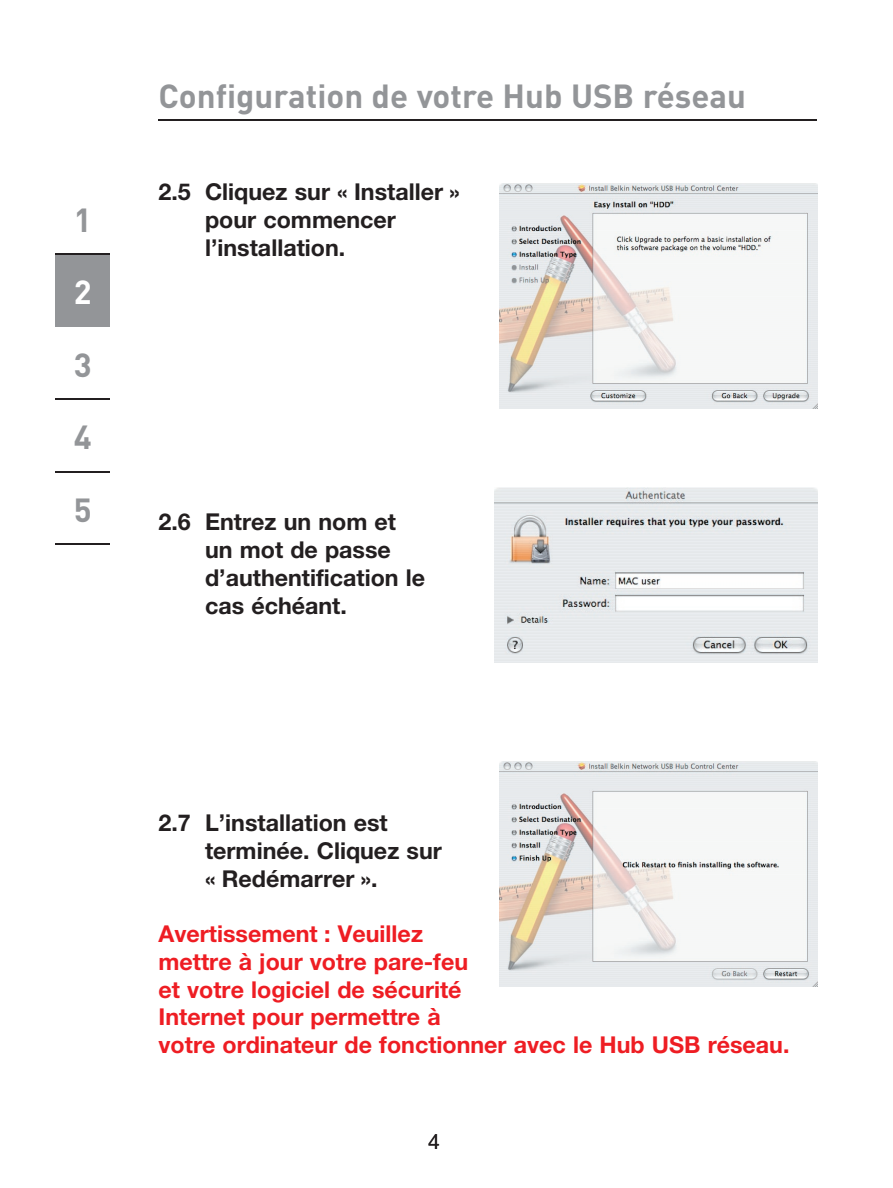
<style>
.page{position:relative;width:893px;height:1188px;background:#fff}
.page>*{position:absolute;margin:0;border:0;box-sizing:border-box;transform-origin:0 0}
.t1{font:700 33px/72.6px "DINOT";color:#939598}
.t2{font:700 33px "DINOT";color:#fff}
.t3{font:700 23.4px/27.9px "Helvetica Neue LT Pro";color:#231f20}
.t4{font:700 23.4px/27.9px "Helvetica Neue LT Pro";color:#ee1d23}
.t5{font:21px "Helvetica Neue LT Pro";color:#231f20}
</style>
<div class="page">
<hr style="left:159px;top:119px;width:658px;height:1px;background:#231f20">
<hr style="left:56px;top:254px;width:54px;height:1px;background:#231f20">
<div style="left:56px;top:255px;width:54px;height:72px;background:#939598"></div>
<hr style="left:56px;top:398px;width:54px;height:2px;background:#231f20">
<hr style="left:56px;top:471px;width:54px;height:1px;background:#231f20">
<hr style="left:56px;top:544px;width:54px;height:1px;background:#231f20">
<img style="left:500px;top:183px;width:318px;height:226px">
<img style="left:495px;top:488px;width:322px;height:175px">
<img style="left:500px;top:761px;width:318px;height:226px">
<h1 class="t1" style="left:74px;top:183px;width:19px">1</h1>
<h1 class="t2" style="left:74px;top:269px;width:19px">2</h1>
<h1 class="t1" style="left:74px;top:327px;width:19px">3<br>4</h1>
<h1 class="t1" style="left:74px;top:472px;width:19px">5</h1>
<h1 class="t1" style="left:159px;top:59px;width:589px">Configuration de votre Hub USB réseau</h1>
<p class="t3" style="left:205px;top:177px;width:256px;text-indent:-47px">2.5 Cliquez sur « Installer » pour commencer l’installation.</p>
<p class="t3" style="left:205px;top:508px;width:222px;text-indent:-47px">2.6 Entrez un nom et un mot de passe d’authentification le cas échéant.</p>
<p class="t3" style="left:205px;top:808px;width:238px;text-indent:-47px">2.7 L’installation est terminée. Cliquez sur « Redémarrer ».</p>
<p class="t4" style="left:159px;top:919px;width:632px">Avertissement : Veuillez<br>mettre à jour votre pare-feu<br>et votre logiciel de sécurité<br>Internet pour permettre à<br>votre ordinateur de fonctionner avec le Hub USB réseau.</p>
<p class="t5" style="left:428px;top:1129px;width:13px">4</p>
</div>
